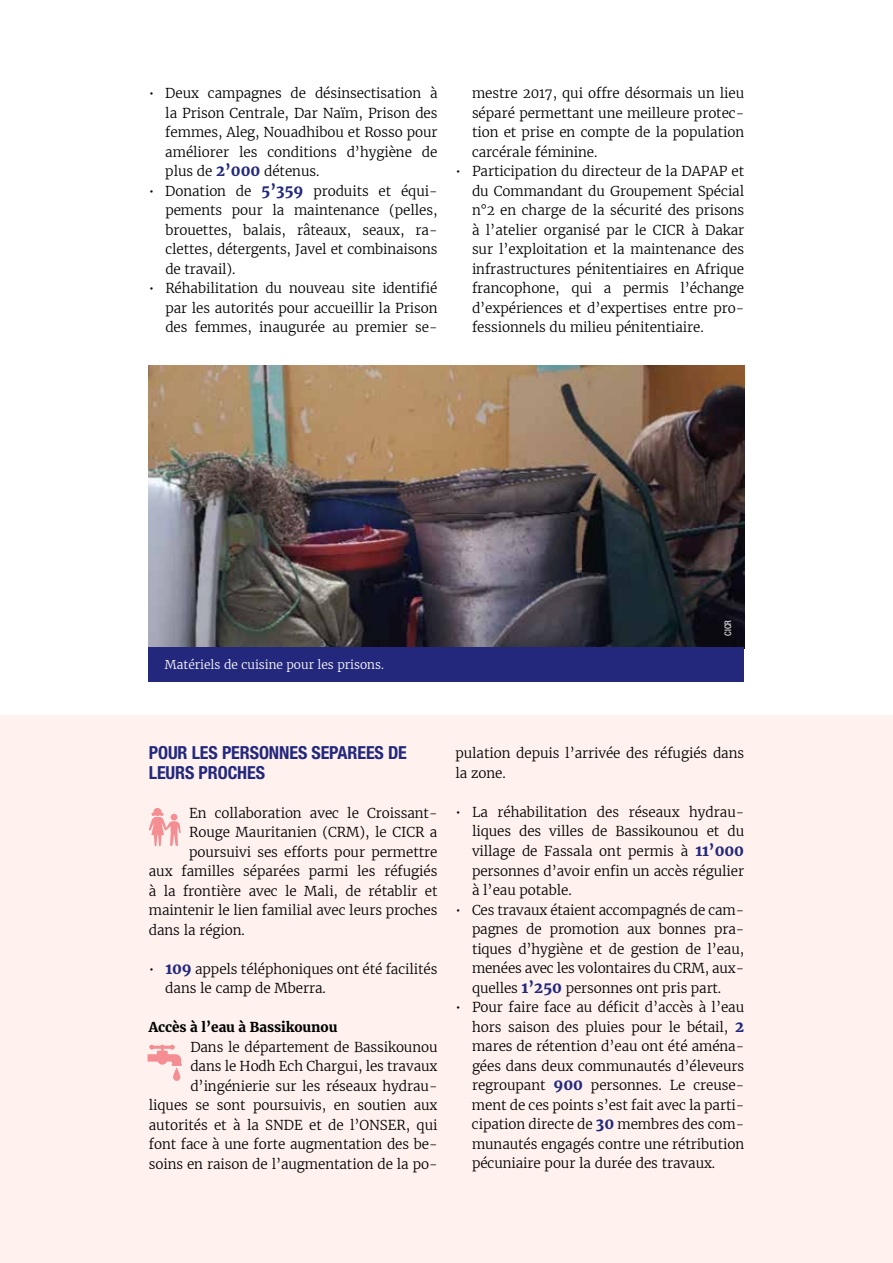
<style>
.page{position:relative;width:893px;height:1263px;background:#fff}
.page>*{position:absolute;margin:0;border:0;box-sizing:border-box;transform-origin:0 0}
.t1{font:700 condensed 18px "Helvetica Neue";letter-spacing:-.005em;color:#23287d}
.t2{font:300 13.5px/19.5px "Merriweather";letter-spacing:-.005em;color:#000;text-align:justify}
.t3{font:700 13.5px "Merriweather";letter-spacing:-.005em;color:#000}
.t4{font:300 12px "Merriweather";color:#fff}
.t5{font:condensed 9px "Helvetica Neue";color:#fff}
.s1{font-weight:700;font-size:15px;color:#23287d}
</style>
<div class="page">
<div style="left:0;top:715px;width:893px;height:548px;background:#fef1ee"></div>
<svg style="left:149px;top:808px;width:32px;height:38px"></svg>
<img style="left:149px;top:366px;width:595px;height:282px">
<div style="left:149px;top:648px;width:595px;height:34px;background:#23287d"></div>
<svg style="left:148px;top:1045px;width:34px;height:36px"></svg>
<p class="t2" style="left:165px;top:83px;width:274px;text-indent:-16px">• Deux campagnes de désinsectisation à la Prison Centrale, Dar Naïm, Prison des femmes, Aleg, Nouadhibou et Rosso pour améliorer les conditions d’hygiène de plus de <span class="s1">2’000</span> détenus.</p>
<p class="t2" style="left:165px;top:181px;width:274px;text-indent:-17px">• Donation de <span class="s1">5’359</span> produits et équi&shy;pements pour la maintenance (pelles, brouettes, balais, râteaux, seaux, ra&shy;clettes, détergents, Javel et combinaisons de travail).</p>
<p class="t2" style="left:165px;top:278px;width:274px;text-indent:-16px">• Réhabilitation du nouveau site identifié par les autorités pour accueillir la Prison des femmes, inaugurée au premier se-</p>
<p class="t2" style="left:472px;top:83px;width:274px">mestre 2017, qui offre désormais un lieu séparé permettant une meilleure protec&shy;tion et prise en compte de la population carcérale féminine.</p>
<p class="t2" style="left:472px;top:161px;width:274px;text-indent:-16px">• Participation du directeur de la DAPAP et du Commandant du Groupement Spécial n°2 en charge de la sécurité des prisons à l’atelier organisé par le CICR à Dakar sur l’exploitation et la maintenance des infrastructures pénitentiaires en Afrique francophone, qui a permis l’échange d’expériences et d’expertises entre pro&shy;fessionnels du milieu pénitentiaire.</p>
<p class="t4" style="left:165px;top:657px;width:220px">Matériels de cuisine pour les prisons.</p>
<p class="t5" style="left:723px;top:635px;width:17px;rotate:-90deg">CICR</p>
<h1 class="t1" style="left:149px;top:742px;width:131px">POUR LES PERSONNES</h1>
<h1 class="t1" style="left:311px;top:742px;width:37px">SE PAREES</h1>
<h1 class="t1" style="left:388px;top:742px;width:19px">DE</h1>
<h1 class="t1" style="left:149px;top:761px;width:89px">LEURS PROCHES</h1>
<p class="t2" style="left:189px;top:803px;width:250px">En collaboration avec le Croissant-</p>
<p class="t2" style="left:189px;top:822px;width:250px">Rouge Mauritanien (CRM), le CICR a</p>
<p class="t2" style="left:189px;top:842px;width:250px">poursuivi ses efforts pour permettre</p>
<p class="t2" style="left:149px;top:861px;width:290px">aux familles séparées parmi les réfugiés</p>
<p class="t2" style="left:149px;top:881px;width:290px">à la frontière avec le Mali, de rétablir et</p>
<p class="t2" style="left:149px;top:900px;width:290px">maintenir le lien familial avec leurs proches</p>
<p class="t2" style="left:149px;top:920px;width:98px">dans la région.</p>
<p class="t2" style="left:165px;top:959px;width:274px;text-indent:-16px">• <span class="s1">109</span> appels téléphoniques ont été facilités dans le camp de Mberra.</p>
<p class="t3" style="left:149px;top:1018px;width:190px">Accès à l’eau à Bassikounou</p>
<p class="t2" style="left:149px;top:1037px;width:290px;text-align:right">Dans le département de Bassikounou<br>dans le Hodh Ech Chargui, les travaux d’ingénierie sur les réseaux hydrau&shy;liques se sont poursuivis, en soutien aux autorités et à la SNDE et de l’ONSER, qui font face à une forte augmentation des be&shy;soins en raison de l’augmentation de la po-</p>
<p class="t2" style="left:455px;top:744px;width:290px">pulation depuis l’arrivée des réfugiés dans la zone.</p>
<p class="t2" style="left:472px;top:802px;width:274px;text-indent:-16px">• La réhabilitation des réseaux hydrau&shy;liques des villes de Bassikounou et du village de Fassala ont permis à <span class="s1">11’000 </span>personnes d’avoir enfin un accès régulier à l’eau potable.</p>
<p class="t2" style="left:472px;top:900px;width:274px;text-indent:-16px">• Ces travaux étaient accompagnés de cam&shy;pagnes de promotion aux bonnes pra&shy;tiques d’hygiène et de gestion de l’eau, menées avec les volontaires du CRM, aux&shy;quelles <span class="s1">1’250</span> personnes ont pris part.</p>
<p class="t2" style="left:472px;top:997px;width:274px;text-indent:-16px">• Pour faire face au déficit d’accès à l’eau hors saison des pluies pour le bétail, <span class="s1">2 </span>mares de rétention d’eau ont été aména&shy;gées dans deux communautés d’éleveurs regroupant <span class="s1">900</span> personnes. Le creuse&shy;ment de ces points s’est fait avec la parti&shy;cipation directe de <span class="s1">30</span> membres des com&shy;munautés engagés contre une rétribution pécuniaire pour la durée des travaux.</p>
</div>
